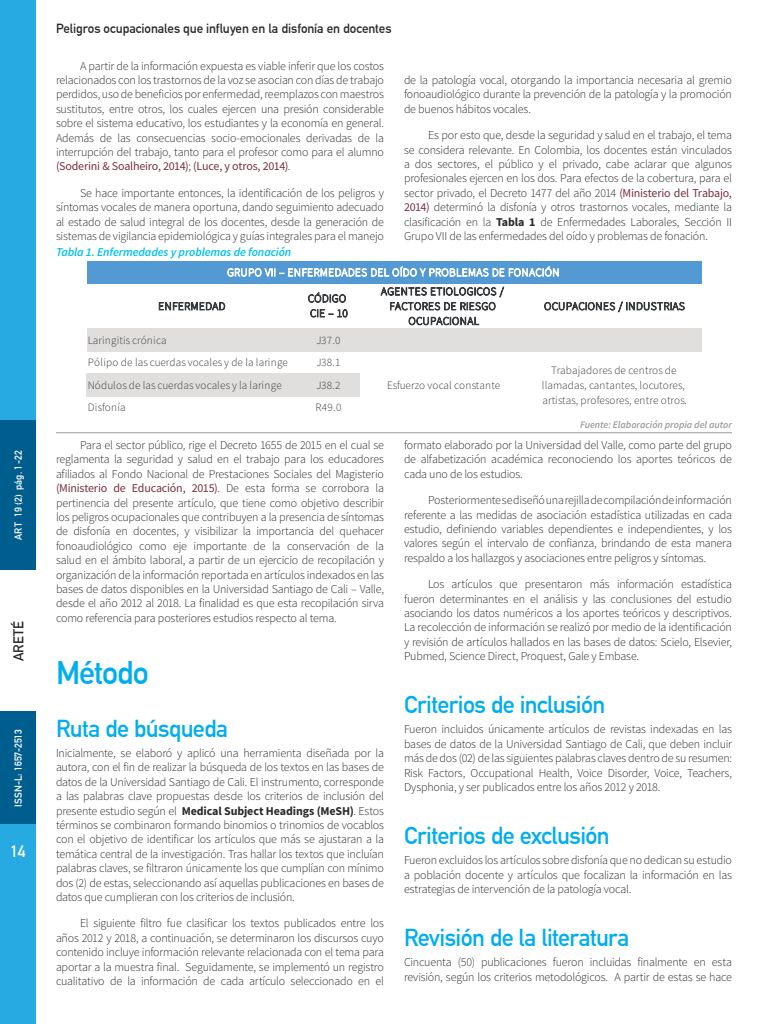
<style>
.page{position:relative;width:768px;height:1024px;background:#fff}
.page>*{position:absolute;margin:0;border:0;box-sizing:border-box;transform-origin:0 0}
.t1{font:700 32px "DIN Alternate";letter-spacing:-.03em;color:#00aeef}
.t2{font:700 24px "DIN Alternate";letter-spacing:-.025em;color:#00aeef}
.t3{font:700 16px "DIN Alternate";color:#fff}
.t4{font:700 14px "DIN Alternate";letter-spacing:.01em;color:#2a2a2a}
.t5{font:700 13px "DIN Alternate";letter-spacing:-.005em;color:#2a2a2a}
.t6{font:300 12px/14.4px "Source Sans Pro";letter-spacing:-.015em;color:#2a2a2a;text-align:justify}
.t7{font:italic 600 12px "Source Sans Pro";letter-spacing:-.01em;color:#00c0f3}
.t8{font:300 11.3px/14.8px "Source Sans Pro";letter-spacing:.015em;color:#383b3d;text-align:center}
.t9{font:italic 600 10px "Source Sans Pro";color:#9c9c9c}
.t10{font:700 10px "DIN Alternate";letter-spacing:.005em;color:#fff}
.s1{font-weight:400;color:#782f40}
.s2{font-weight:700}
</style>
<div class="page">
<hr style="left:56px;top:432px;width:676px;height:1px;background:#9c9c9c">
<div style="left:87px;top:261px;width:614px;height:23px;background:#5399d3"></div>
<div style="left:87px;top:328px;width:614px;height:23px;background:#e0dfde"></div>
<div style="left:87px;top:373px;width:273px;height:23px;background:#e0dfde"></div>
<svg style="left:227px;top:266px;width:332px;height:11px"></svg>
<svg style="left:159px;top:302px;width:66px;height:9px"></svg>
<svg style="left:308px;top:292px;width:38px;height:11px"></svg>
<svg style="left:310px;top:309px;width:38px;height:8px"></svg>
<svg style="left:381px;top:286px;width:123px;height:39px"></svg>
<svg style="left:544px;top:301px;width:141px;height:11px"></svg>
<div style="left:0;top:712px;width:36px;height:312px;background:#27aae1"></div>
<div style="left:0;top:0;width:36px;height:570px;background:#27aae1"></div>
<div style="left:0;top:712px;width:36px;height:112px;background:#005e8f"></div>
<div style="left:0;top:420px;width:36px;height:150px;background:#005e8f"></div>
<p class="t10" style="left:11px;top:540px;width:91px;rotate:-90deg">ART 19 (2) pág. 1-22</p>
<p class="t4" style="left:8px;top:661px;width:42px;rotate:-90deg">ARETÉ</p>
<p class="t10" style="left:11px;top:807px;width:79px;rotate:-90deg">ISSN-L: 1657-2513</p>
<h3 class="t3" style="left:10px;top:839px;width:17px">14</h3>
<p class="t5" style="left:56px;top:19px;width:337px">Peligros ocupacionales que influyen en la disfonía en docentes</p>
<p class="t6" style="left:56px;top:58px;width:330px;text-indent:24px">A partir de la información expuesta es viable inferir que los costos relacionados con los trastornos de la voz se asocian con días de trabajo perdidos, uso de beneficios por enfermedad, reemplazos con maestros sustitutos, entre otros, los cuales ejercen una presión considerable sobre el sistema educativo, los estudiantes y la economía en general.<br>Además de las consecuencias socio-emocionales derivadas de la interrupción del trabajo, tanto para el profesor como para el alumno <span class="s1">(Soderini &amp; Soalheiro, 2014)</span>; <span class="s1">(Luce, y otros, 2014)</span>.</p>
<p class="t6" style="left:56px;top:186px;width:330px;text-indent:24px">Se hace importante entonces, la identificación de los peligros y síntomas vocales de manera oportuna, dando seguimiento adecuado al estado de salud integral de los docentes, desde la generación de sistemas de vigilancia epidemiológica y guías integrales para el manejo</p>
<p class="t7" style="left:56px;top:244px;width:237px">Tabla 1. Enfermedades y problemas de fonación</p>
<p class="t6" style="left:404px;top:73px;width:330px">de la patología vocal, otorgando la importancia necesaria al gremio fonoaudiológico durante la prevención de la patología y la promoción de buenos hábitos vocales.</p>
<p class="t6" style="left:404px;top:128px;width:330px;text-indent:24px">Es por esto que, desde la seguridad y salud en el trabajo, el tema se considera relevante. En Colombia, los docentes están vinculados a dos sectores, el público y el privado, cabe aclarar que algunos profesionales ejercen en los dos. Para efectos de la cobertura, para el sector privado, el Decreto 1477 del año 2014 <span class="s1">(Ministerio del Trabajo, 2014)</span> determinó la disfonía y otros trastornos vocales, mediante la clasificación en la <span class="s2">Tabla 1</span> de Enfermedades Laborales, Sección II Grupo VII de las enfermedades del oído y problemas de fonación.</p>
<p class="t8" style="left:88px;top:333px;width:80px">Laringitis crónica</p>
<p class="t8" style="left:316px;top:333px;width:26px">J37.0</p>
<p class="t8" style="left:88px;top:355px;width:202px">Pólipo de las cuerdas vocales y de la laringe</p>
<p class="t8" style="left:316px;top:355px;width:26px">J38.1</p>
<p class="t8" style="left:88px;top:378px;width:195px">Nódulos de las cuerdas vocales y la laringe</p>
<p class="t8" style="left:316px;top:378px;width:26px">J38.2</p>
<p class="t8" style="left:88px;top:400px;width:39px">Disfonía</p>
<p class="t8" style="left:316px;top:400px;width:27px">R49.0</p>
<p class="t8" style="left:387px;top:378px;width:115px">Esfuerzo vocal constante</p>
<p class="t8" style="left:542px;top:363px;width:147px">Trabajadores de centros de llamadas, cantantes, locutores, artistas, profesores, entre otros.</p>
<p class="t9" style="left:580px;top:419px;width:153px">Fuente: Elaboración propia del autor</p>
<p class="t6" style="left:56px;top:438px;width:330px;text-indent:24px">Para el sector público, rige el Decreto 1655 de 2015 en el cual se reglamenta la seguridad y salud en el trabajo para los educadores afiliados al Fondo Nacional de Prestaciones Sociales del Magisterio <span class="s1">(Ministerio de Educación, 2015)</span>. De esta forma se corrobora la pertinencia del presente artículo, que tiene como objetivo describir los peligros ocupacionales que contribuyen a la presencia de síntomas de disfonía en docentes, y visibilizar la importancia del quehacer fonoaudiológico como eje importante de la conservación de la salud en el ámbito laboral, a partir de un ejercicio de recopilación y organización de la información reportada en artículos indexados en las bases de datos disponibles en la Universidad Santiago de Cali – Valle, desde el año 2012 al 2018. La finalidad es que esta recopilación sirva como referencia para posteriores estudios respecto al tema.</p>
<h1 class="t1" style="left:56px;top:648px;width:94px">Método</h1>
<h2 class="t2" style="left:56px;top:710px;width:174px">Ruta de búsqueda</h2>
<p class="t6" style="left:56px;top:746px;width:330px">Inicialmente, se elaboró y aplicó una herramienta diseñada por la autora, con el fin de realizar la búsqueda de los textos en las bases de datos de la Universidad Santiago de Cali. El instrumento, corresponde a las palabras clave propuestas desde los criterios de inclusión del presente estudio según el <span class="s2">Medical Subject Headings (MeSH)</span>. Estos términos se combinaron formando binomios o trinomios de vocablos con el objetivo de identificar los artículos que más se ajustaran a la temática central de la investigación. Tras hallar los textos que incluían palabras claves, se filtraron únicamente los que cumplían con mínimo dos (2) de estas, seleccionando así aquellas publicaciones en bases de datos que cumplieran con los criterios de inclusión.</p>
<p class="t6" style="left:56px;top:916px;width:330px;text-indent:24px">El siguiente filtro fue clasificar los textos publicados entre los años 2012 y 2018, a continuación, se determinaron los discursos cuyo contenido incluye información relevante relacionada con el tema para aportar a la muestra final. Seguidamente, se implementó un registro cualitativo de la información de cada artículo seleccionado en el</p>
<p class="t6" style="left:404px;top:438px;width:330px">formato elaborado por la Universidad del Valle, como parte del grupo de alfabetización académica reconociendo los aportes teóricos de cada uno de los estudios.</p>
<p class="t6" style="left:404px;top:493px;width:330px;text-indent:24px">Posteriormente se diseñó una rejilla de compilación de información referente a las medidas de asociación estadística utilizadas en cada estudio, definiendo variables dependientes e independientes, y los valores según el intervalo de confianza, brindando de esta manera respaldo a los hallazgos y asociaciones entre peligros y síntomas.</p>
<p class="t6" style="left:404px;top:577px;width:330px;text-indent:24px">Los artículos que presentaron más información estadística fueron determinantes en el análisis y las conclusiones del estudio asociando los datos numéricos a los aportes teóricos y descriptivos.<br>La recolección de información se realizó por medio de la identificación y revisión de artículos hallados en las bases de datos: Scielo, Elsevier, Pubmed, Science Direct, Proquest, Gale y Embase.</p>
<h2 class="t2" style="left:404px;top:686px;width:203px">Criterios de inclusión</h2>
<p class="t6" style="left:404px;top:722px;width:329px">Fueron incluidos únicamente artículos de revistas indexadas en las bases de datos de la Universidad Santiago de Cali, que deben incluir más de dos (02) de las siguientes palabras claves dentro de su resumen:<br>Risk Factors, Occupational Health, Voice Disorder, Voice, Teachers, Dysphonia, y ser publicados entre los años 2012 y 2018.</p>
<h2 class="t2" style="left:404px;top:817px;width:207px">Criterios de exclusión</h2>
<p class="t6" style="left:404px;top:853px;width:330px">Fueron excluidos los artículos sobre disfonía que no dedican su estudio a población docente y artículos que focalizan la información en las estrategias de intervención de la patología vocal.</p>
<h2 class="t2" style="left:404px;top:919px;width:227px">Revisión de la literatura</h2>
<p class="t6" style="left:404px;top:955px;width:329px">Cincuenta (50) publicaciones fueron incluidas finalmente en esta revisión, según los criterios metodológicos. A partir de estas se hace</p>
</div>
